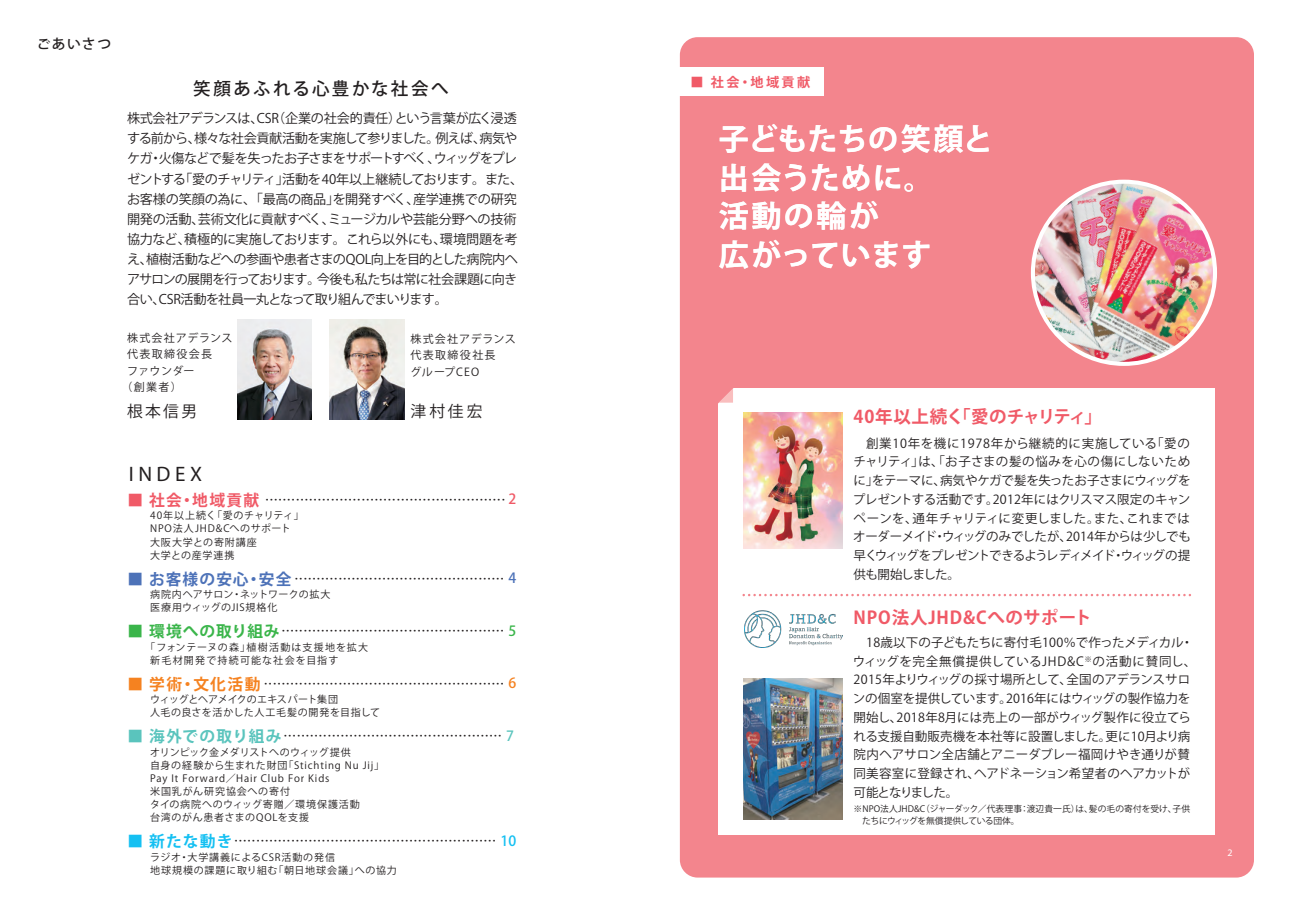
<style>
.page{position:relative;width:1290px;height:914px;background:#fff}
.page>*{position:absolute;margin:0;border:0;box-sizing:border-box;transform-origin:0 0}
.t1{font:700 30px/38.8px "Koz Go Pro";letter-spacing:.02em;color:#fff}
.t2{font:21px "Myriad Pro";letter-spacing:.215em;color:#231f20}
.t3{font:700 17.5px "Koz Go Pro";letter-spacing:.02em;color:#f05a67}
.t4{font:700 17.5px "Koz Go Pro";letter-spacing:.04em;color:#f05a67}
.t5{font:500 17.5px "Koz Go Pro";letter-spacing:.13em;color:#231f20}
.t6{font:700 15.75px "Koz Go Pro";letter-spacing:.07em;color:#4d72b8}
.t7{font:700 15.75px "Koz Go Pro";letter-spacing:.055em;color:#3ab54a}
.t8{font:700 15.75px "Koz Go Pro";letter-spacing:.08em;color:#5ac4bd}
.t9{font:15.75px "Koz Go Pro";letter-spacing:.155em;color:#231f20}
.t10{font:700 15.75px "Koz Go Pro";letter-spacing:.085em;color:#f05a67}
.t11{font:700 15.75px "Koz Go Pro";letter-spacing:.1em;color:#f58220}
.t12{font:700 15.75px "Koz Go Pro";letter-spacing:.08em;color:#15c0f2}
.t13{font:500 13.75px "Koz Go Pro";letter-spacing:.105em;color:#231f20}
.t14{font:13.12px/20px "Koz Go Pro";letter-spacing:-.05em;color:#231f20}
.t15{font:700 13.12px "Koz Go Pro";letter-spacing:.18em;color:#f05a67}
.t16{font:12.5px/18.8px "Koz Go Pro";letter-spacing:-.005em;color:#231f20;text-align:justify}
.t17{font:11px/16.5px "Koz Go Pro";letter-spacing:.11em;color:#231f20}
.t18{font:11px "Koz Go Pro";letter-spacing:.085em;color:#231f20}
.t19{font:10px/13.1px "Koz Go Pro";letter-spacing:.075em;color:#231f20}
.t20{font:10px/13.1px "Koz Go Pro";letter-spacing:.02em;color:#231f20}
.t21{font:10px/13.1px "Koz Go Pro";letter-spacing:.115em;color:#231f20}
.t22{font:10px/13.1px "Koz Go Pro";letter-spacing:.04em;color:#231f20}
.t23{font:10px "Myriad Pro";color:#fff}
.t24{font:8.75px/11.2px "Koz Go Pro";color:#231f20}
.s1{font-weight:500;font-size:14px;color:#f05a67}
.s2{font-weight:500;font-size:14px;color:#4d72b8}
.s3{font-weight:500;font-size:14px;color:#3ab54a}
.s4{font-weight:500;font-size:14px;color:#f58220}
.s5{font-weight:500;font-size:14px;color:#5ac4bd}
.s6{font-weight:500;font-size:14px;color:#15c0f2}
</style>
<div class="page">
<div style="left:680px;top:37px;width:574px;height:840px;background:#f3858d;border-radius:18px"></div>
<div style="left:719px;top:388px;width:496px;height:446px;background:#fff"></div>
<svg style="left:718px;top:388px;width:16px;height:17px"></svg>
<svg style="left:744px;top:593px;width:446px;height:3px"></svg>
<div style="left:676px;top:67px;width:148px;height:29px;background:#fff"></div>
<img style="left:237px;top:319px;width:75px;height:100px">
<img style="left:329px;top:319px;width:75px;height:100px">
<img style="left:1033px;top:182px;width:182px;height:182px;border-radius:91px">
<div style="left:1031px;top:180px;width:186px;height:186px;border:4px solid #fff;border-radius:50%"></div>
<img style="left:744px;top:610px;width:99px;height:37px">
<img style="left:744px;top:678px;width:99px;height:141px">
<img style="left:744px;top:412px;width:99px;height:136px">
<p class="t13" style="left:37px;top:35px;width:76px">ごあいさつ</p>
<h3 class="t5" style="left:193px;top:78px;width:257px">笑顔あふれる心豊かな社会へ</h3>
<p class="t14" style="left:127px;top:109px;width:398px">株式会社アデランスは、CSR（企業の社会的責任）という言葉が広く浸透する前から、様々な社会貢献活動を実施して参りました。例えば、病気やケガ・火傷などで髪を失ったお子さまをサポートすべく、ウィッグをプレゼントする「愛のチャリティ」活動を40年以上継続しております。また、お客様の笑顔の為に、「最高の商品」を開発すべく、産学連携での研究開発の活動、芸術文化に貢献すべく、ミュージカルや芸能分野への技術協力など、積極的に実施しております。これら以外にも、環境問題を考え、植樹活動などへの参画や患者さまのQOL向上を目的とした病院内ヘアサロンの展開を行っております。今後も私たちは常に社会課題に向き合い、CSR活動を社員一丸となって取り組んでまいります。</p>
<p class="t18" style="left:127px;top:331px;width:107px">株式会社アデランス</p>
<p class="t17" style="left:127px;top:346px;width:87px">代表取締役会長</p>
<p class="t17" style="left:127px;top:363px;width:69px">ファウンダー</p>
<p class="t17" style="left:122px;top:379px;width:62px">（創業者）</p>
<p class="t9" style="left:127px;top:400px;width:72px">根本信男</p>
<p class="t17" style="left:410px;top:330px;width:107px">株式会社アデランス代表取締役社長<br>グループCEO</p>
<p class="t9" style="left:410px;top:400px;width:74px">津村佳宏</p>
<h2 class="t2" style="left:129px;top:460px;width:75px">INDEX</h2>
<p class="t10" style="left:127px;top:490px;width:133px">■ 社会・地域貢献</p>
<p class="t19" style="left:150px;top:509px;width:155px">40年以上続く「愛のチャリティ」<br>NPO法人JHD&amp;Cへのサポート<br>大阪大学との寄附講座<br>大学との産学連携</p>
<p class="t6" style="left:127px;top:568px;width:166px">■ お客様の安心・安全</p>
<p class="t22" style="left:150px;top:588px;width:182px">病院内ヘアサロン・ネットワークの拡大医療用ウィッグのJIS規格化</p>
<p class="t7" style="left:127px;top:621px;width:154px">■ 環境への取り組み</p>
<p class="t21" style="left:150px;top:640px;width:220px;text-indent:-5px">「フォンテーヌの森」植樹活動は支援地を拡大新毛材開発で持続可能な社会を目指す</p>
<p class="t11" style="left:127px;top:673px;width:135px">■ 学術・文化活動</p>
<p class="t20" style="left:150px;top:693px;width:232px">ウィッグとヘアメイクのエキスパート集団<br>人毛の良さを活かした人工毛髪の開発を目指して</p>
<p class="t8" style="left:127px;top:726px;width:156px">■ 海外での取り組み</p>
<p class="t19" style="left:150px;top:745px;width:235px">オリンピック金メダリストへのウィッグ提供<br>自身の経験から生まれた財団「Stichting Nu Jij」<br>Pay It Forward／Hair Club For Kids<br>米国乳がん研究協会への寄付<br>タイの病院へのウィッグ寄贈／環境保護活動<br>台湾のがん患者さまのQOLを支援</p>
<p class="t12" style="left:127px;top:831px;width:107px">■ 新たな動き</p>
<p class="t19" style="left:150px;top:850px;width:248px">ラジオ・大学講義によるCSR活動の発信<br>地球規模の課題に取り組む「朝日地球会議」への協力</p>
<p class="t24" style="left:263px;top:494px;width:255px">・・・・・・・・・・・・・・・・・・・・・・・・・・・・・・・・・・・・・・・・・・・・・・・・・・・・・・・ <span class="s1">2</span></p>
<p class="t24" style="left:292px;top:573px;width:226px">・・・・・・・・・・・・・・・・・・・・・・・・・・・・・・・・・・・・・・・・・・・・・・・・ <span class="s2">4</span></p>
<p class="t24" style="left:279px;top:625px;width:239px">・・・・・・・・・・・・・・・・・・・・・・・・・・・・・・・・・・・・・・・・・・・・・・・・・・・ <span class="s3">5</span></p>
<p class="t24" style="left:262px;top:678px;width:256px">・・・・・・・・・・・・・・・・・・・・・・・・・・・・・・・・・・・・・・・・・・・・・・・・・・・・・・・ <span class="s4">6</span></p>
<p class="t24" style="left:281px;top:730px;width:234px">・・・・・・・・・・・・・・・・・・・・・・・・・・・・・・・・・・・・・・・・・・・・・・・・・・ <span class="s5">7</span></p>
<p class="t24" style="left:232px;top:835px;width:286px">・・・・・・・・・・・・・・・・・・・・・・・・・・・・・・・・・・・・・・・・・・・・・・・・・・・・・・・・・・・・ <span class="s6">10</span></p>
<p class="t15" style="left:690px;top:74px;width:121px">■ 社会・地域貢献</p>
<h1 class="t1" style="left:719px;top:121px;width:276px">子どもたちの笑顔と出会うために。<br>活動の輪が<br>広がっています</h1>
<h3 class="t3" style="left:853px;top:405px;width:250px">40年以上続く「愛のチャリティ」</h3>
<p class="t16" style="left:853px;top:434px;width:339px;text-indent:13px">創業10年を機に1978年から継続的に実施している「愛のチャリティ」は、「お子さまの髪の悩みを心の傷にしないために」をテーマに、病気やケガで髪を失ったお子さまにウィッグをプレゼントする活動です。2012年にはクリスマス限定のキャンペーンを、通年チャリティに変更しました。また、これまではオーダーメイド・ウィッグのみでしたが、2014年からは少しでも早くウィッグをプレゼントできるようレディメイド・ウィッグの提供も開始しました。</p>
<h3 class="t4" style="left:853px;top:606px;width:240px">NPO法人JHD&amp;Cへのサポート</h3>
<p class="t16" style="left:853px;top:633px;width:345px;text-align:left">　18歳以下の子どもたちに寄付毛100％で作ったメディカル・ウィッグを完全無償提供しているJHD&amp;C<sup>※</sup>の活動に賛同し、<br>2015年よりウィッグの採寸場所として、全国のアデランスサロンの個室を提供しています。2016年にはウィッグの製作協力を開始し、2018年8月には売上の一部がウィッグ製作に役立てられる支援自動販売機を本社等に設置しました。更に10月より病院内ヘアサロン全店舗とアニーダブレー福岡けやき通りが賛同美容室に登録され、ヘアドネーション希望者のヘアカットが可能となりました。</p>
<p class="t24" style="left:853px;top:803px;width:338px">※NPO法人JHD&amp;C（ジャーダック／代表理事：渡辺貴一氏）は、髪の毛の寄付を受け、子供　たちにウィッグを無償提供している団体。</p>
<p class="t23" style="left:1227px;top:846px;width:7px">2</p>
</div>
